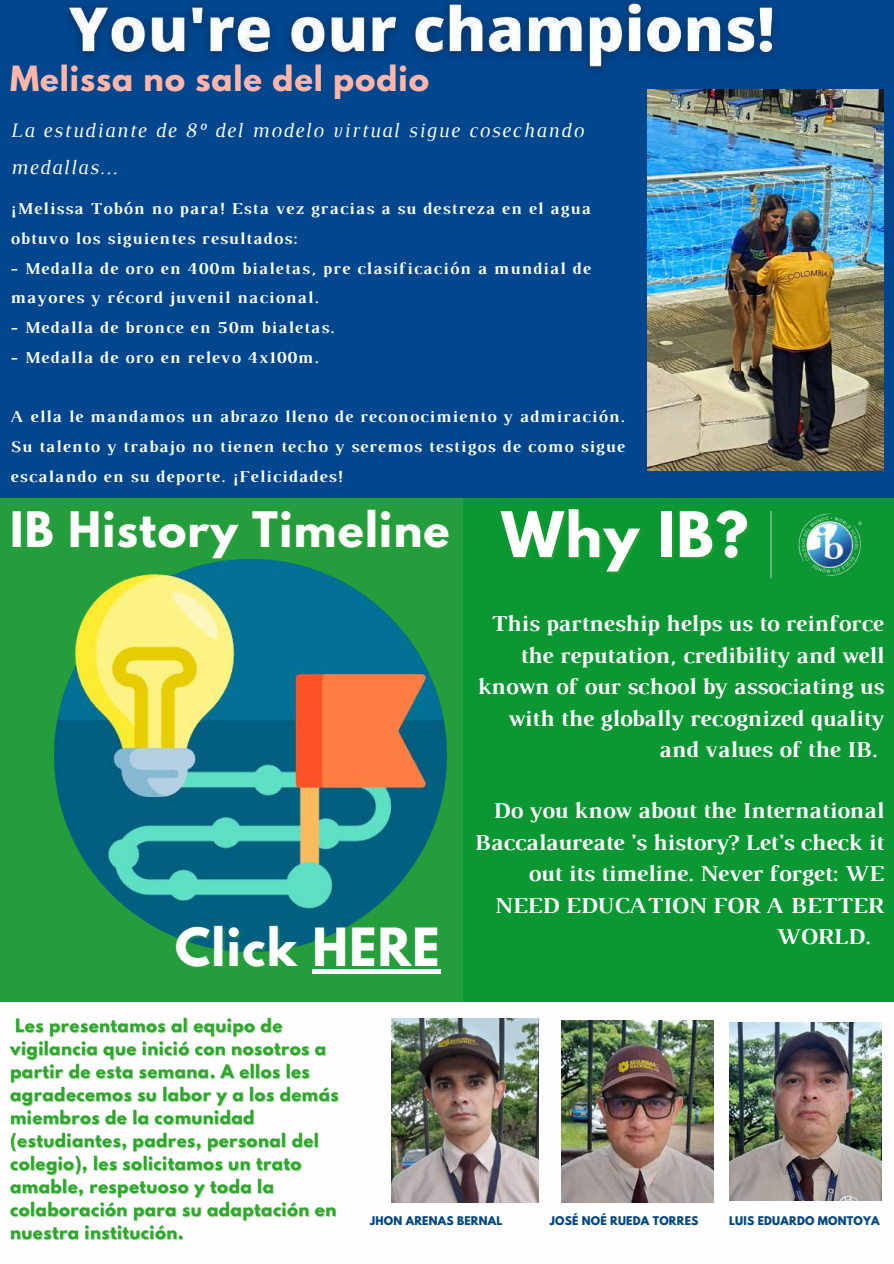
<style>
.page{position:relative;width:894px;height:1264px;background:#fff}
.page>*{position:absolute;margin:0;border:0;box-sizing:border-box;transform-origin:0 0}
.t1{font:700 55.65px "League Spartan";color:#fefefe}
.t2{font:700 46.65px "League Spartan";letter-spacing:.03em;color:#fefefe}
.t3{font:700 43.2px "League Spartan";letter-spacing:.03em;color:#fefefe}
.t4{font:700 30.75px "League Spartan";letter-spacing:.03em;color:#ffb6a9}
.t5{font:700 23.25px/31.5px "Luthier";color:#fefefe;text-align:right}
.t6{font:italic 20.85px/36.6px "Luthier";letter-spacing:.07em;color:#fcffff}
.t7{font:700 16.95px/29.7px "Luthier";letter-spacing:.07em;color:#fcffff}
.t8{font:700 16.5px/23px "League Spartan";letter-spacing:.03em;color:#2ea72c}
.t9{font:700 10.65px "League Spartan";letter-spacing:.03em;color:#064389}
.s1{color:rgb(46 167 44/.4)}
</style>
<div class="page">
<div style="left:0;top:0;width:893px;height:1263px;background:#02468e"></div>
<div style="left:0;top:498px;width:893px;height:567px;background:#249e3d"></div>
<div style="left:462px;top:498px;width:431px;height:519px;background:#0b9832"></div>
<div style="left:0;top:1002px;width:893px;height:261px;background:#fefefe"></div>
<img style="left:647px;top:89px;width:236px;height:381px">
<img style="left:55px;top:560px;width:392px;height:391px">
<img style="left:770px;top:510px;width:93px;height:69px">
<img style="left:392px;top:1018px;width:146px;height:184px">
<img style="left:561px;top:1020px;width:152px;height:182px">
<img style="left:729px;top:1022px;width:151px;height:178px">
<img style="left:67px;top:2px;width:708px;height:70px">
<hr style="left:314px;top:971px;width:129px;height:4px;background:#2ea72c;opacity:.4">
<hr style="left:312px;top:969px;width:129px;height:4px;background:#fefefe">
<h3 class="t4" style="left:10px;top:63px;width:420px">Melissa no sale del podio</h3>
<p class="t6" style="left:10px;top:113px;width:574px">La estudiante de 8º del modelo virtual sigue cosechando medallas...</p>
<p class="t7" style="left:10px;top:195px;width:581px">¡Melissa Tobón no para! Esta vez gracias a su destreza en el agua obtuvo los siguientes resultados:</p>
<p class="t7" style="left:10px;top:254px;width:581px">- Medalla de oro en 400m bialetas, pre clasificación a mundial de mayores y récord juvenil nacional.</p>
<p class="t7" style="left:10px;top:314px;width:325px">- Medalla de bronce en 50m bialetas.</p>
<p class="t7" style="left:10px;top:344px;width:309px">- Medalla de oro en relevo 4x100m.</p>
<p class="t7" style="left:10px;top:403px;width:615px;text-align:justify">A ella le mandamos un abrazo lleno de reconocimiento y admiración.<br>Su talento y trabajo no tienen techo y seremos testigos de como sigue escalando en su deporte. ¡Felicidades!</p>
<h3 class="t3" style="left:10px;top:508px;width:441px">IB History Timeline</h3>
<h2 class="t2" style="left:175px;top:923px;width:268px">Click <span class="s1">HERE</span></h2>
<h1 class="t1" style="left:501px;top:507px;width:248px">Why IB?</h1>
<h3 class="t5" style="left:477px;top:609px;width:407px">This partneship helps us to reinforce the reputation, credibility and well known of our school by associating us with the globally recognized quality and values of the IB.</h3>
<h3 class="t5" style="left:492px;top:796px;width:392px">Do you know about the International</h3>
<h3 class="t5" style="left:474px;top:828px;width:410px">Baccalaureate 's history? Let's check it</h3>
<h3 class="t5" style="left:527px;top:859px;width:357px">out its timeline. Never forget: WE</h3>
<h3 class="t5" style="left:494px;top:891px;width:390px">NEED EDUCATION FOR A BETTER</h3>
<h3 class="t5" style="left:775px;top:922px;width:96px">WORLD.</h3>
<p class="t8" style="left:10px;top:1016px;width:330px;text-indent:5px">Les presentamos al equipo de vigilancia que inició con nosotros a partir de esta semana. A ellos les agradecemos su labor y a los demás miembros de la comunidad (estudiantes, padres, personal del colegio), les solicitamos un trato amable, respetuoso y toda la colaboración para su adaptación en nuestra institución.</p>
<p class="t9" style="left:370px;top:1214px;width:134px">JHON ARENAS BERNAL</p>
<p class="t9" style="left:549px;top:1214px;width:150px">JOSÉ NOÉ RUEDA TORRES</p>
<p class="t9" style="left:728px;top:1214px;width:152px">LUIS EDUARDO MONTOYA</p>
</div>
